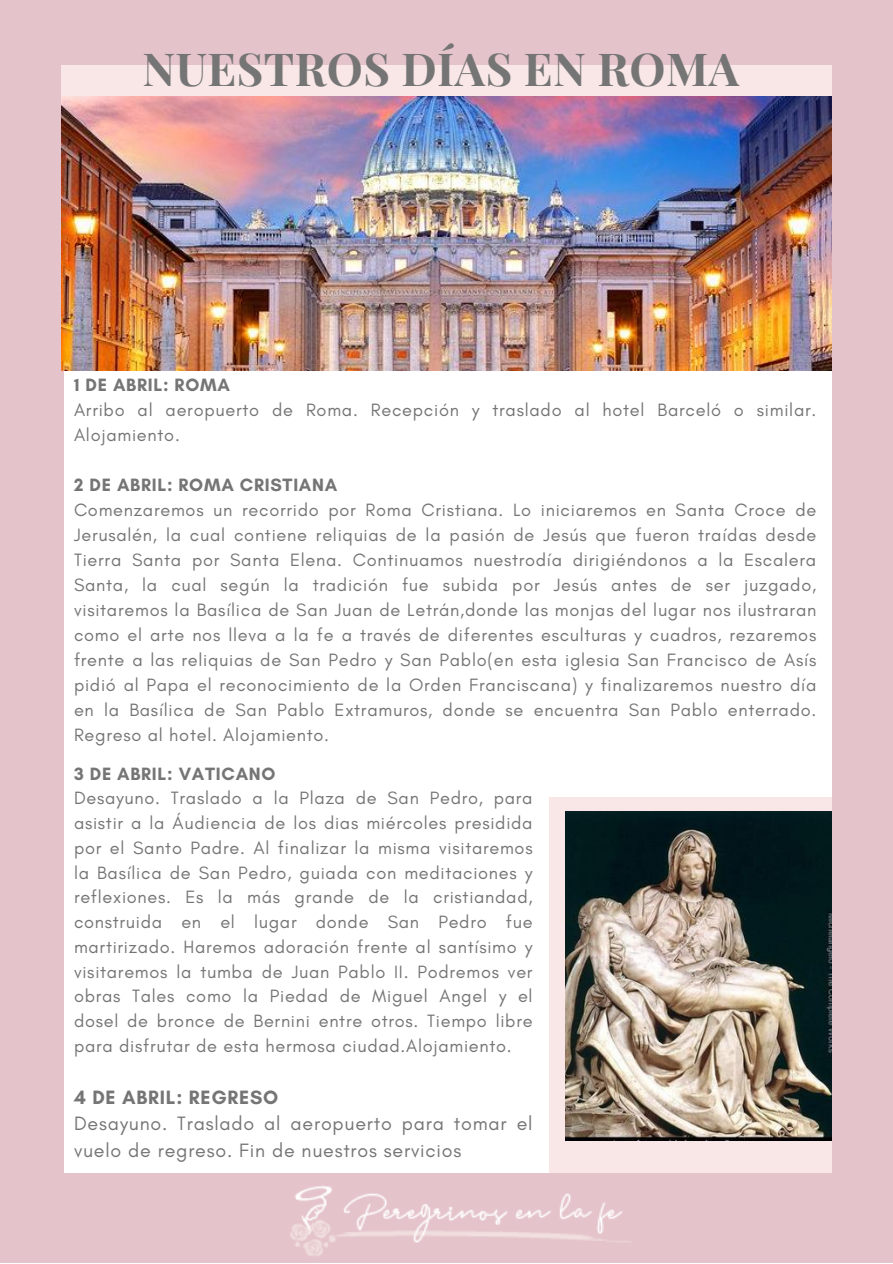
<style>
.page{position:relative;width:893px;height:1264px;background:#fff}
.page>*{position:absolute;margin:0;border:0;box-sizing:border-box;transform-origin:0 0}
.t1{font:700 45.45px "Playfair Display";letter-spacing:.01em;color:#757575}
.t2{font:19.65px/27px "Glacial Indifference";letter-spacing:.04em;color:#757575}
.t3{font:700 19.65px "Glacial Indifference";letter-spacing:.04em;color:#757575}
.t4{font:18.15px/25px "Glacial Indifference";letter-spacing:.04em;color:#757575;text-align:justify}
.t5{font:700 18.15px "Glacial Indifference";letter-spacing:.04em;color:#757575}
</style>
<div class="page">
<div style="left:0;top:0;width:892px;height:1262px;background:#e4c3ca"></div>
<div style="left:64px;top:368px;width:767px;height:804px;background:#fff"></div>
<div style="left:61px;top:65px;width:770px;height:303px;background:#f9e6e6"></div>
<div style="left:548px;top:797px;width:283px;height:376px;background:#f9e6e6"></div>
<img style="left:61px;top:96px;width:770px;height:275px">
<img style="left:566px;top:811px;width:265px;height:329px">
<img style="left:290px;top:1185px;width:341px;height:71px">
<h1 class="t1" style="left:142px;top:37px;width:598px">NUESTROS DÍAS EN ROMA</h1>
<p class="t5" style="left:74px;top:373px;width:157px">1 DE ABRIL: ROMA</p>
<p class="t4" style="left:74px;top:397px;width:743px">Arribo al aeropuerto de Roma. Recepción y traslado al hotel Barceló o similar.<br>Alojamiento.</p>
<p class="t5" style="left:74px;top:473px;width:265px">2 DE ABRIL: ROMA CRISTIANA</p>
<p class="t4" style="left:74px;top:497px;width:743px">Comenzaremos un recorrido por Roma Cristiana. Lo iniciaremos en Santa Croce de Jerusalén, la cual contiene reliquias de la pasión de Jesús que fueron traídas desde Tierra Santa por Santa Elena. Continuamos nuestrodía dirigiéndonos a la Escalera Santa, la cual según la tradición fue subida por Jesús antes de ser juzgado, visitaremos la Basílica de San Juan de Letrán,donde las monjas del lugar nos ilustraran como el arte nos lleva a la fe a través de diferentes esculturas y cuadros, rezaremos frente a las reliquias de San Pedro y San Pablo(en esta iglesia San Francisco de Asís pidió al Papa el reconocimiento de la Orden Franciscana) y finalizaremos nuestro día en la Basílica de San Pablo Extramuros, donde se encuentra San Pablo enterrado.<br>Regreso al hotel. Alojamiento.</p>
<p class="t5" style="left:74px;top:762px;width:203px">3 DE ABRIL: VATICANO</p>
<p class="t4" style="left:74px;top:785px;width:460px">Desayuno. Traslado a la Plaza de San Pedro, para asistir a la Áudiencia de los dias miércoles presidida por el Santo Padre. Al finalizar la misma visitaremos la Basílica de San Pedro, guiada con meditaciones y reflexiones. Es la más grande de la cristiandad, construida en el lugar donde San Pedro fue martirizado. Haremos adoración frente al santísimo y visitaremos la tumba de Juan Pablo II. Podremos ver obras Tales como la Piedad de Miguel Angel y el dosel de bronce de Bernini entre otros. Tiempo libre para disfrutar de esta hermosa ciudad.Alojamiento.</p>
<p class="t3" style="left:74px;top:1084px;width:206px">4 DE ABRIL: REGRESO</p>
<p class="t2" style="left:74px;top:1110px;width:460px">Desayuno. Traslado al aeropuerto para tomar el vuelo de regreso. Fin de nuestros servicios</p>
</div>
